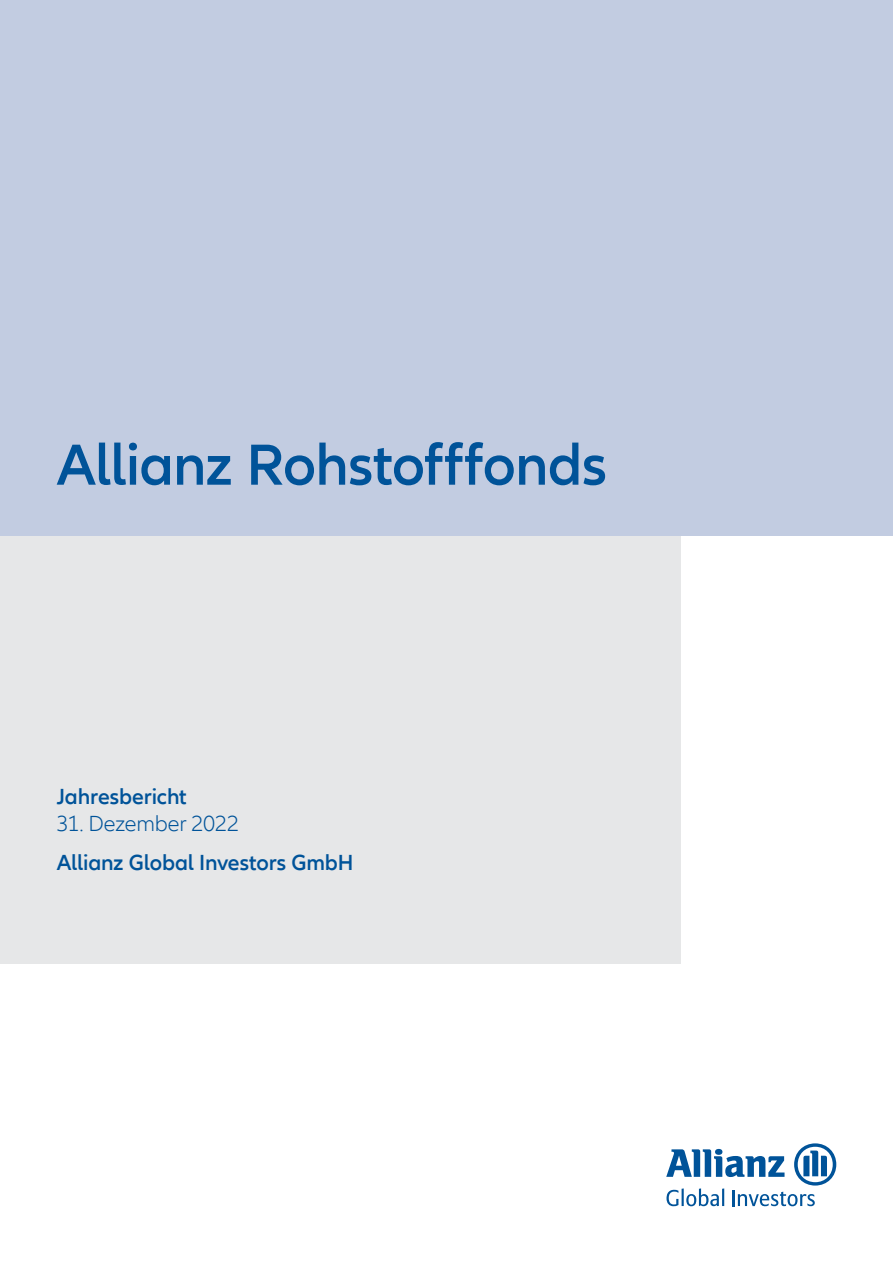
<style>
.page{position:relative;width:893px;height:1263px;background:#fff}
.page>*{position:absolute;margin:0;border:0;box-sizing:border-box;transform-origin:0 0}
.t1{font:600 60px "Allianz Neo";letter-spacing:-.015em;color:#005399}
.t2{font:600 22.5px "Allianz Neo";letter-spacing:-.005em;color:#005399}
.t3{font:300 22.5px "Allianz Neo";letter-spacing:-.01em;color:#005399}
</style>
<div class="page">
<svg style="left:666px;top:1143px;width:170px;height:63px"></svg>
<div style="left:0;top:444px;width:680px;height:520px;background:#e6e7e8"></div>
<div style="left:0;top:0;width:893px;height:536px;background:#c2cce1"></div>
<h1 class="t1" style="left:57px;top:430px;width:552px">Allianz Rohstofffonds</h1>
<p class="t2" style="left:57px;top:783px;width:132px">Jahresbericht</p>
<p class="t3" style="left:57px;top:810px;width:184px">31. Dezember 2022</p>
<p class="t2" style="left:57px;top:849px;width:298px">Allianz Global Investors GmbH</p>
</div>
